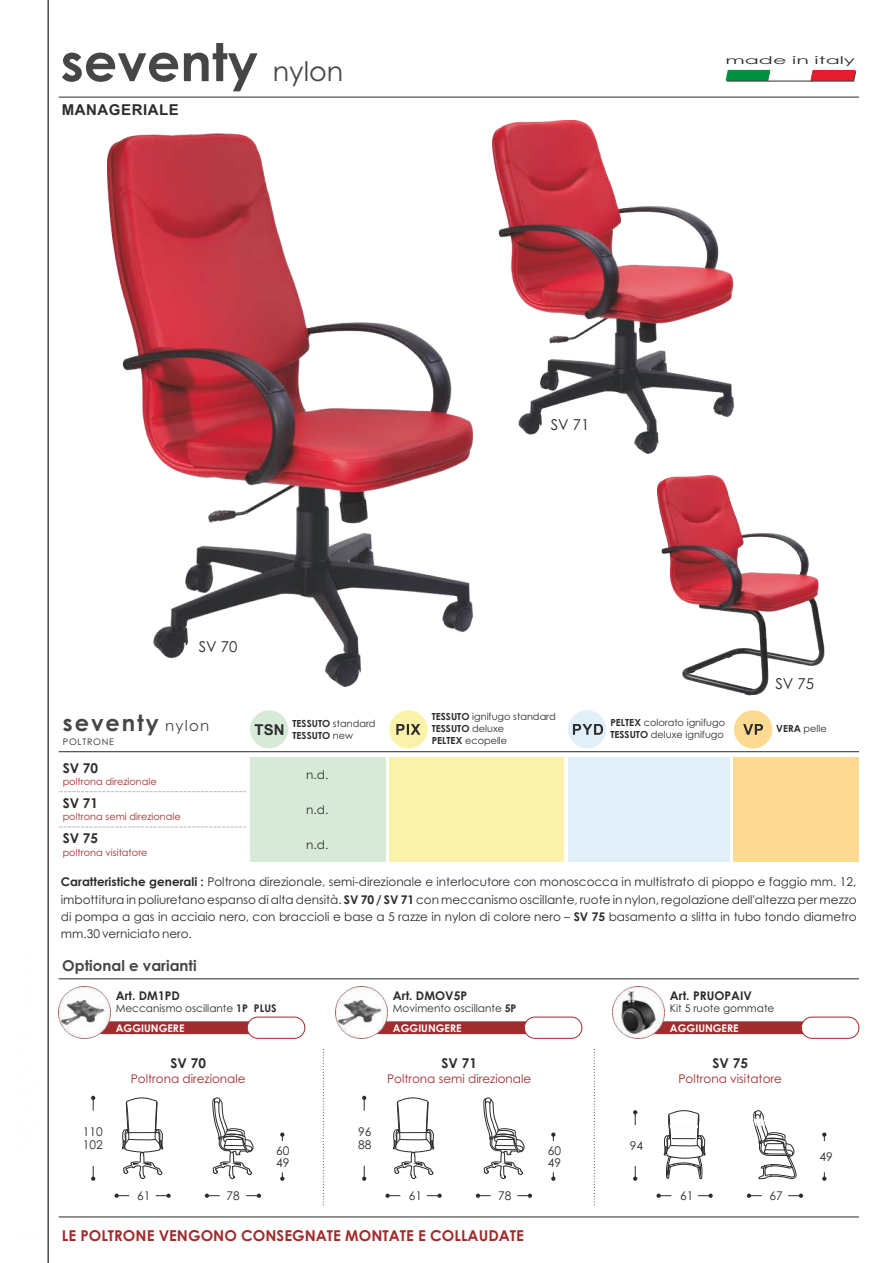
<style>
.page{position:relative;width:893px;height:1263px;background:#fff}
.page>*{position:absolute;margin:0;border:0;box-sizing:border-box;transform-origin:0 0}
.t1{font:700 52.5px "Century Gothic";color:#464648}
.t2{font:700 22.5px "Century Gothic";letter-spacing:.085em;color:#464648}
.t3{font:700 15px "Century Gothic";color:#a02c2d}
.t4{font:700 15px "Century Gothic";color:#464648}
.t5{font:700 15px "Arial";letter-spacing:.035em;color:#2d2b2d}
.t6{font:15px "Century Gothic";color:#2d2b2d}
.t7{font:700 13.5px "Century Gothic";color:#2d2b2d}
.t8{font:12px/17.4px "Century Gothic";color:#2d2b2d}
.t9{font:12px "Century Gothic";color:#a02c2d}
.t10{font:700 12px "Century Gothic";color:#2d2b2d}
.t11{font:10.65px "Century Gothic";color:#2d2b2d;scale:1.94 1}
.t12{font:10.5px/19.6px "Century Gothic";color:#2d2b2d}
.t13{font:700 10.5px "Century Gothic";color:#fefefe}
.t14{font:9.75px/11.9px "Century Gothic";color:#2d2b2d}
.t15{font:9.75px "Century Gothic";color:#a02c2d}
.t16{font:700 9.75px/11.9px "Century Gothic";color:#2d2b2d}
.t17{font:9px "Century Gothic";letter-spacing:.085em;color:#2d2b2d}
.s1{font-weight:400;font-size:27px}
.s2{font-weight:400;font-size:15px}
.s3{font-weight:700}
.s4{font-weight:400}
.s5{font-weight:700;color:#fefefe}
</style>
<div class="page">
<img style="left:107px;top:134px;width:365px;height:552px">
<hr style="left:48px;top:0;width:1px;height:1263px;background:#2d2b2d">
<svg style="left:725px;top:70px;width:131px;height:12px"></svg>
<hr style="left:59px;top:97px;width:800px;height:1px;background:#2d2b2d">
<hr style="left:59px;top:1217px;width:800px;height:1px;background:#2d2b2d">
<svg style="left:205px;top:1193px;width:15px;height:5px"></svg>
<div style="left:250px;top:757px;width:135px;height:34px;background:#d7ead7"></div>
<div style="left:389px;top:757px;width:175px;height:34px;background:#faf2a9"></div>
<div style="left:568px;top:757px;width:162px;height:34px;background:#e1f0f8"></div>
<div style="left:734px;top:757px;width:125px;height:34px;background:#fdda91"></div>
<div style="left:250px;top:792px;width:135px;height:34px;background:#d7ead7"></div>
<div style="left:389px;top:792px;width:175px;height:34px;background:#faf2a9"></div>
<div style="left:568px;top:792px;width:162px;height:34px;background:#e1f0f8"></div>
<div style="left:734px;top:792px;width:125px;height:34px;background:#fdda91"></div>
<div style="left:250px;top:710px;width:38px;height:38px;background:#d7ead7;border-radius:19px"></div>
<div style="left:389px;top:710px;width:39px;height:38px;background:#faf2a9;border-radius:19px"></div>
<svg style="left:396px;top:724px;width:24px;height:11px"></svg>
<div style="left:568px;top:710px;width:38px;height:38px;background:#e1f0f8;border-radius:19px"></div>
<svg style="left:573px;top:724px;width:30px;height:11px"></svg>
<div style="left:734px;top:710px;width:38px;height:38px;background:#fdda91;border-radius:19px"></div>
<svg style="left:743px;top:724px;width:20px;height:11px"></svg>
<svg style="left:59px;top:791px;width:187px;height:1px"></svg>
<hr style="left:59px;top:751px;width:800px;height:1px;background:#2d2b2d">
<div style="left:250px;top:828px;width:135px;height:34px;background:#d7ead7"></div>
<div style="left:389px;top:828px;width:175px;height:34px;background:#faf2a9"></div>
<div style="left:568px;top:828px;width:162px;height:34px;background:#e1f0f8"></div>
<div style="left:734px;top:828px;width:125px;height:34px;background:#fdda91"></div>
<svg style="left:59px;top:827px;width:187px;height:1px"></svg>
<svg style="left:213px;top:1097px;width:41px;height:82px"></svg>
<svg style="left:122px;top:1098px;width:41px;height:81px"></svg>
<svg style="left:323px;top:1049px;width:1px;height:157px"></svg>
<svg style="left:594px;top:1049px;width:1px;height:157px"></svg>
<svg style="left:753px;top:1110px;width:44px;height:69px"></svg>
<svg style="left:664px;top:1110px;width:41px;height:69px"></svg>
<hr style="left:670px;top:1125px;width:28px;height:3px;background:#fefefe">
<svg style="left:246px;top:1193px;width:15px;height:5px"></svg>
<svg style="left:114px;top:1193px;width:15px;height:5px"></svg>
<svg style="left:156px;top:1193px;width:15px;height:5px"></svg>
<svg style="left:280px;top:1172px;width:4px;height:9px"></svg>
<svg style="left:280px;top:1132px;width:4px;height:9px"></svg>
<svg style="left:476px;top:1193px;width:15px;height:5px"></svg>
<svg style="left:484px;top:1097px;width:41px;height:82px"></svg>
<svg style="left:393px;top:1098px;width:41px;height:81px"></svg>
<svg style="left:517px;top:1193px;width:15px;height:5px"></svg>
<svg style="left:385px;top:1193px;width:15px;height:5px"></svg>
<svg style="left:427px;top:1193px;width:15px;height:5px"></svg>
<svg style="left:551px;top:1172px;width:4px;height:9px"></svg>
<svg style="left:551px;top:1132px;width:4px;height:9px"></svg>
<svg style="left:633px;top:1110px;width:4px;height:15px"></svg>
<svg style="left:747px;top:1193px;width:15px;height:5px"></svg>
<svg style="left:788px;top:1193px;width:15px;height:5px"></svg>
<svg style="left:656px;top:1193px;width:15px;height:5px"></svg>
<svg style="left:698px;top:1193px;width:15px;height:5px"></svg>
<svg style="left:822px;top:1172px;width:4px;height:9px"></svg>
<svg style="left:822px;top:1132px;width:4px;height:9px"></svg>
<img style="left:657px;top:475px;width:168px;height:221px">
<hr style="left:59px;top:978px;width:800px;height:1px;background:#2d2b2d">
<svg style="left:633px;top:1166px;width:4px;height:15px"></svg>
<svg style="left:362px;top:1096px;width:4px;height:15px"></svg>
<svg style="left:362px;top:1166px;width:4px;height:15px"></svg>
<svg style="left:91px;top:1096px;width:4px;height:15px"></svg>
<svg style="left:91px;top:1166px;width:4px;height:15px"></svg>
<img style="left:493px;top:120px;width:240px;height:333px">
<div style="left:645px;top:1021px;width:214px;height:13px;background:#a02c2d;border-radius:6px"></div>
<img style="left:612px;top:987px;width:52px;height:52px">
<div style="left:801px;top:1017px;width:58px;height:21px;background:#fefefe;border:1px solid #a02c2d;border-radius:11px"></div>
<div style="left:368px;top:1021px;width:214px;height:13px;background:#a02c2d;border-radius:6px"></div>
<div style="left:524px;top:1017px;width:58px;height:21px;background:#fefefe;border:1px solid #a02c2d;border-radius:11px"></div>
<img style="left:335px;top:987px;width:52px;height:52px">
<div style="left:91px;top:1021px;width:214px;height:13px;background:#a02c2d;border-radius:6px"></div>
<div style="left:247px;top:1017px;width:58px;height:21px;background:#fefefe;border:1px solid #a02c2d;border-radius:11px"></div>
<img style="left:58px;top:987px;width:52px;height:52px">
<h1 class="t1" style="left:61px;top:42px;width:284px">seventy <span class="s1">nylon</span></h1>
<p class="t5" style="left:62px;top:104px;width:118px">MANAGERIALE</p>
<p class="t6" style="left:199px;top:640px;width:40px">SV 70</p>
<p class="t11" style="left:726px;top:56px;width:68px">made in italy</p>
<p class="t6" style="left:551px;top:419px;width:40px">SV 71</p>
<p class="t6" style="left:775px;top:677px;width:40px">SV 75</p>
<h2 class="t2" style="left:63px;top:714px;width:148px">seventy <span class="s2">nylon</span></h2>
<p class="t17" style="left:63px;top:739px;width:53px">POLTRONE</p>
<p class="t7" style="left:63px;top:762px;width:37px">SV 70</p>
<p class="t15" style="left:63px;top:778px;width:96px">poltrona direzionale</p>
<p class="t7" style="left:63px;top:798px;width:37px">SV 71</p>
<p class="t15" style="left:63px;top:813px;width:120px">poltrona semi direzionale</p>
<p class="t7" style="left:63px;top:833px;width:37px">SV 75</p>
<p class="t15" style="left:63px;top:848px;width:86px">poltrona visitatore</p>
<p class="t5" style="left:255px;top:724px;width:31px">TSN</p>
<p class="t14" style="left:432px;top:712px;width:126px"><span class="s3">TESSUTO</span> ignifugo standard<br><span class="s3">TESSUTO</span> deluxe<br><span class="s3">PELTEX</span> ecopelle</p>
<p class="t14" style="left:776px;top:723px;width:52px"><span class="s3">VERA</span> pelle</p>
<p class="t16" style="left:292px;top:718px;width:85px">TESSUTO <span class="s4">standard<br></span>TESSUTO <span class="s4">new</span></p>
<p class="t14" style="left:610px;top:717px;width:116px"><span class="s3">PELTEX</span> colorato ignifugo<br><span class="s3">TESSUTO</span> deluxe ignifugo</p>
<p class="t8" style="left:306px;top:767px;width:24px">n.d.</p>
<p class="t8" style="left:306px;top:802px;width:24px">n.d.</p>
<p class="t8" style="left:306px;top:837px;width:24px">n.d.</p>
<p class="t8" style="left:61px;top:874px;width:797px;text-align:justify"><span class="s3">Caratteristiche generali :</span> Poltrona direzionale, semi-direzionale e interlocutore con monoscocca in multistrato di pioppo e faggio mm. 12, imbottitura in poliuretano espanso di alta densità. <span class="s3">SV 70 / SV 71</span> con meccanismo oscillante, ruote in nylon, regolazione dell'altezza per mezzo di pompa a gas in acciaio nero, con braccioli e base a 5 razze in nylon di colore nero – <span class="s3">SV 75</span> basamento a slitta in tubo tondo diametro mm.30 verniciato nero.</p>
<p class="t4" style="left:62px;top:959px;width:136px">Optional e varianti</p>
<p class="t10" style="left:116px;top:991px;width:66px">Art. DM1PD</p>
<p class="t12" style="left:116px;top:1000px;width:162px">Meccanismo oscillante <span class="s3">1P PLUS<br></span><span class="s5">AGGIUNGERE</span></p>
<p class="t7" style="left:171px;top:1057px;width:37px">SV 70</p>
<p class="t9" style="left:131px;top:1073px;width:116px">Poltrona direzionale</p>
<p class="t10" style="left:393px;top:991px;width:76px">Art. DMOV5P</p>
<p class="t12" style="left:393px;top:1000px;width:125px">Movimento oscillante <span class="s3">5P<br></span><span class="s5">AGGIUNGERE</span></p>
<p class="t7" style="left:441px;top:1057px;width:37px">SV 71</p>
<p class="t9" style="left:387px;top:1073px;width:146px">Poltrona semi direzionale</p>
<p class="t8" style="left:83px;top:1126px;width:21px;line-height:12.9px">110<br>102</p>
<p class="t8" style="left:137px;top:1188px;width:15px">61</p>
<p class="t8" style="left:227px;top:1188px;width:15px">78</p>
<p class="t8" style="left:276px;top:1145px;width:15px;line-height:12.8px">60<br>49</p>
<p class="t8" style="left:358px;top:1126px;width:15px;line-height:12.9px">96<br>88</p>
<p class="t8" style="left:409px;top:1188px;width:15px">61</p>
<p class="t8" style="left:498px;top:1188px;width:15px">78</p>
<p class="t3" style="left:62px;top:1230px;width:464px">LE POLTRONE VENGONO CONSEGNATE MONTATE E COLLAUDATE</p>
<p class="t8" style="left:548px;top:1145px;width:15px;line-height:12.8px">60<br>49</p>
<p class="t8" style="left:630px;top:1138px;width:15px">94</p>
<p class="t10" style="left:670px;top:991px;width:83px">Art. PRUOPAIV</p>
<p class="t12" style="left:670px;top:1000px;width:106px">Kit 5 ruote gommate</p>
<p class="t13" style="left:670px;top:1024px;width:70px">AGGIUNGERE</p>
<p class="t7" style="left:712px;top:1057px;width:37px">SV 75</p>
<p class="t9" style="left:678px;top:1073px;width:105px">Poltrona visitatore</p>
<p class="t8" style="left:680px;top:1188px;width:15px">61</p>
<p class="t8" style="left:770px;top:1188px;width:15px">67</p>
<p class="t8" style="left:819px;top:1149px;width:15px">49</p>
</div>
